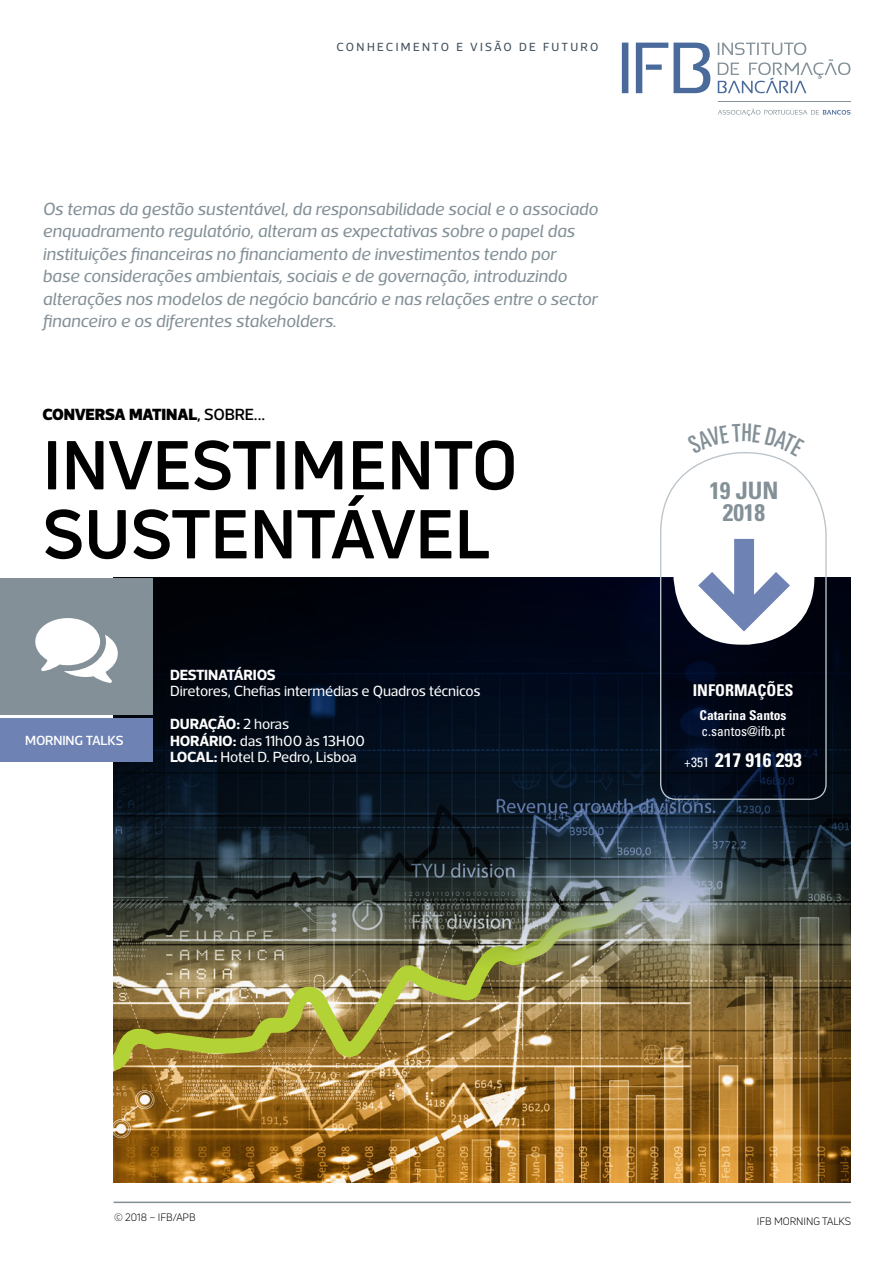
<style>
.page{position:relative;width:893px;height:1263px;background:#fff}
.page>*{position:absolute;margin:0;border:0;box-sizing:border-box;transform-origin:0 0}
.t1{font:700 67.5px/69px "Uni Neue";letter-spacing:-.005em;color:#000}
.Titulos-03{font:700 condensed 24px "Univers";color:#839097}
.Titulos-03-2{font:700 condensed 19.65px "Univers";color:#fff}
.t2{font:italic 18px/22.5px "Acto";letter-spacing:-.01em;color:#839097}
.t3{font:900 16.5px "Acto";letter-spacing:-.01em;color:#000}
.Titulos-03-3{font:700 condensed 16.2px "Univers";color:#fff}
.t4{font:15px "Acto";letter-spacing:-.01em;color:#fff}
.t5{font:700 15px "Acto";letter-spacing:-.02em;color:#fff}
.Titulos-03-4{font:condensed 13.5px/16.2px "Univers";color:#fff}
.t6{font:500 13.5px "Acto";letter-spacing:-.015em;color:#fff}
.t7{font:12px "Acto";letter-spacing:.185em;color:#3f4e5b}
.t8{font:10.5px "Uni Neue";letter-spacing:-.005em;color:#000}
.s1{font-weight:500}
.s2{font-weight:400}
.s3{font-weight:700}
.s4{font-weight:400;font-size:13.5px}
</style>
<div class="page">
<hr style="left:114px;top:1201px;width:736px;height:2px;background:#839097">
<svg style="left:622px;top:43px;width:88px;height:50px"></svg>
<svg style="left:718px;top:43px;width:132px;height:50px"></svg>
<hr style="left:718px;top:102px;width:132px;height:1px;background:#839097">
<svg style="left:718px;top:109px;width:132px;height:7px"></svg>
<img style="left:113px;top:968px;width:737px;height:214px">
<svg style="left:112px;top:968px;width:570px;height:104px;background:#a18a49"></svg>
<svg style="left:113px;top:578px;width:737px;height:390px;background:#222a2f"></svg>
<svg style="left:659px;top:456px;width:168px;height:344px"></svg>
<div style="left:674px;top:465px;width:140px;height:180px;background:#fff;border-radius:67px"></div>
<svg style="left:661px;top:539px;width:166px;height:260px"></svg>
<div style="left:0;top:719px;width:153px;height:43px;background:#6e82b4"></div>
<div style="left:0;top:578px;width:153px;height:136px;background:#839097"></div>
<svg style="left:718px;top:452px;width:55px;height:4px"></svg>
<p class="t7" style="left:337px;top:40px;width:263px">CONHECIMENTO E VISÃO DE FUTURO</p>
<p class="t2" style="left:43px;top:197px;width:557px">Os temas da gestão sustentável, da responsabilidade social e o associado enquadramento regulatório, alteram as expectativas sobre o papel das instituições financeiras no financiamento de investimentos tendo por<br>base considerações ambientais, sociais e de governação, introduzindo alterações nos modelos de negócio bancário e nas relações entre o sector financeiro e os diferentes stakeholders.</p>
<p class="t3" style="left:43px;top:404px;width:224px">CONVERSA MATINAL<span class="s1">, SOBRE...</span></p>
<p class="t1" style="left:43px;top:430px;width:477px">INVESTIMENTO<br>SUSTENTÁVEL</p>
<p class="t6" style="left:25px;top:732px;width:100px">MORNING TALKS</p>
<p class="t5" style="left:170px;top:665px;width:107px">DESTINATÁRIOS</p>
<p class="t4" style="left:170px;top:682px;width:312px">Diretores, Chefias intermédias e Quadros técnicos</p>
<p class="t5" style="left:170px;top:715px;width:121px">DURAÇÃO: <span class="s2">2 horas</span></p>
<p class="t4" style="left:170px;top:732px;width:196px"><span class="s3">HORÁRIO:</span> das 11h00 às 13H00</p>
<p class="t4" style="left:170px;top:748px;width:188px"><span class="s3">LOCAL:</span> Hotel D. Pedro, Lisboa</p>
<p class="Titulos-03" style="left:709px;top:476px;width:71px">19 JUN</p>
<p class="Titulos-03" style="left:723px;top:498px;width:44px">2018</p>
<p class="Titulos-03-3" style="left:693px;top:680px;width:102px">INFORMAÇÕES</p>
<p class="Titulos-03-4" style="left:700px;top:707px;width:89px"><span class="s3">Catarina Santos </span>c.santos@ifb.pt</p>
<p class="Titulos-03-2" style="left:684px;top:748px;width:119px"><span class="s4">+351</span> 217 916 293</p>
<p class="t8" style="left:114px;top:1211px;width:83px">© 2018 – IFB/APB</p>
<p class="t8" style="left:757px;top:1215px;width:96px">IFB MORNING TALKS</p>
</div>
